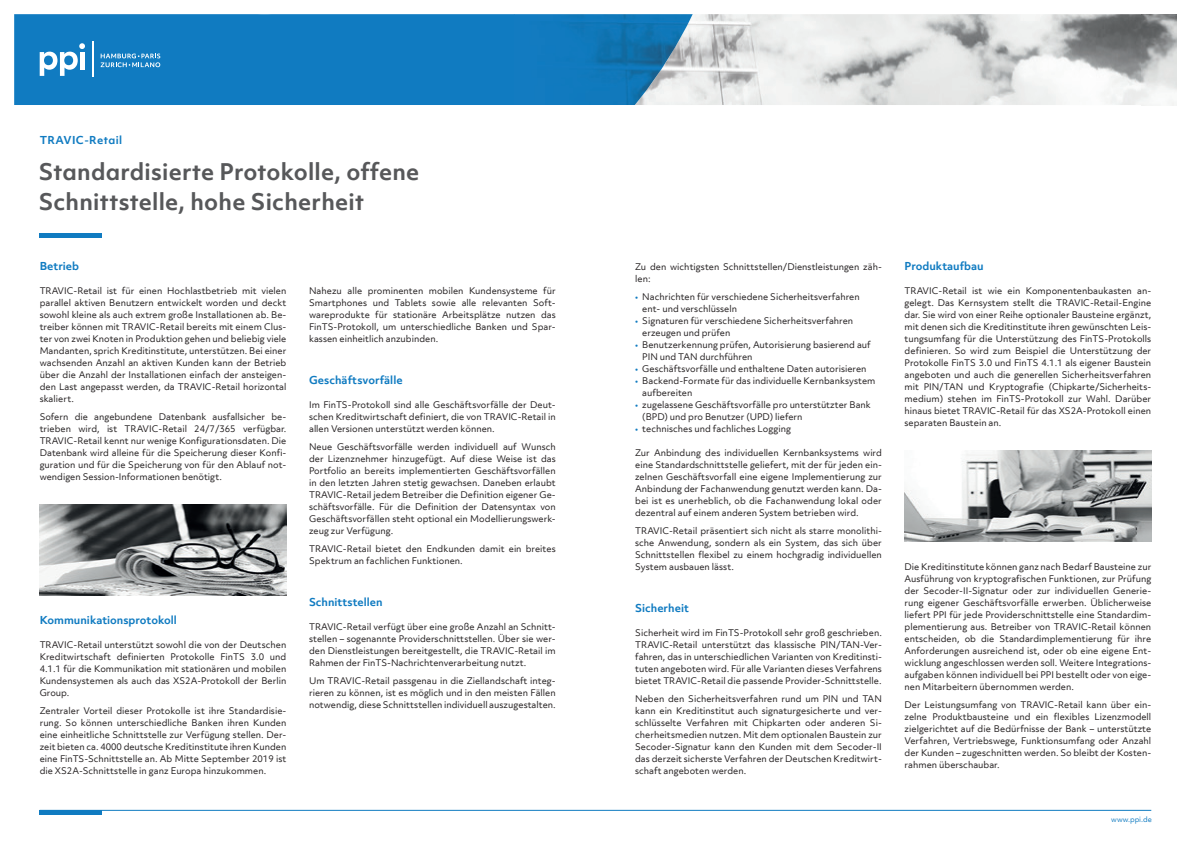
<style>
.page{position:relative;width:1191px;height:842px;background:#fff}
.page>*{position:absolute;margin:0;border:0;box-sizing:border-box;transform-origin:0 0}
.t1{font:700 22px/30px "Objektiv Mk 1";letter-spacing:.01em;color:#57585a}
.t2{font:700 10.5px "Objektiv Mk 3";color:#107bc1}
.t3{font:700 10.5px "Objektiv Mk 1";letter-spacing:.04em;color:#107bc1}
.t4{font:8.8px/12px "Objektiv Mk 3";color:#231f20;text-align:justify}
.t5{font:7px "Objektiv Mk 3";color:#107bc1}
.s1{color:#107bc1}
</style>
<div class="page">
<img style="left:692px;top:14px;width:484px;height:91px">
<img style="left:14px;top:14px;width:678px;height:91px">
<hr style="left:40px;top:810px;width:62px;height:4px;background:#107bc1">
<hr style="left:40px;top:810px;width:1111px;height:1px;background:#107bc1">
<svg style="left:40px;top:43px;width:45px;height:33px"></svg>
<hr style="left:92px;top:41px;width:2px;height:36px;background:#fff">
<svg style="left:101px;top:54px;width:59px;height:13px"></svg>
<hr style="left:40px;top:234px;width:62px;height:4px;background:#107bc1">
<img style="left:904px;top:450px;width:247px;height:91px">
<img style="left:40px;top:504px;width:246px;height:91px">
<p class="t3" style="left:40px;top:133px;width:84px">TRAVIC-Retail</p>
<h1 class="t1" style="left:39px;top:156px;width:382px">Standardisierte Protokolle, offene<br>Schnittstelle, hohe Sicherheit</h1>
<p class="t2" style="left:40px;top:259px;width:41px">Betrieb</p>
<p class="t4" style="left:40px;top:285px;width:248px">TRAVIC-Retail ist für einen Hochlastbetrieb mit vielen parallel aktiven Benutzern entwickelt worden und deckt sowohl kleine als auch extrem große Installationen ab. Be&shy;treiber können mit TRAVIC-Retail bereits mit einem Clus&shy;ter von zwei Knoten in Produktion gehen und beliebig viele Mandanten, sprich Kreditinstitute, unterstützen. Bei einer wachsenden Anzahl an aktiven Kunden kann der Betrieb über die Anzahl der Installationen einfach der ansteigen&shy;den Last angepasst werden, da TRAVIC-Retail horizontal skaliert.</p>
<p class="t4" style="left:40px;top:411px;width:248px">Sofern die angebundene Datenbank ausfallsicher be&shy;trieben wird, ist TRAVIC-Retail 24/7/365 verfügbar.<br>TRAVIC-Retail kennt nur wenige Konfigurationsdaten. Die Datenbank wird alleine für die Speicherung dieser Konfi&shy;guration und für die Speicherung von für den Ablauf not&shy;wendigen Session-Informationen benötigt.</p>
<p class="t2" style="left:40px;top:613px;width:139px">Kommunikationsprotokoll</p>
<p class="t4" style="left:40px;top:639px;width:248px">TRAVIC-Retail unterstützt sowohl die von der Deutschen Kreditwirtschaft definierten Protokolle FinTS 3.0 und 4.1.1 für die Kommunikation mit stationären und mobilen Kundensystemen als auch das XS2A-Protokoll der Berlin Group.</p>
<p class="t4" style="left:40px;top:705px;width:248px">Zentraler Vorteil dieser Protokolle ist ihre Standardisie&shy;rung. So können unterschiedliche Banken ihren Kunden eine einheitliche Schnittstelle zur Verfügung stellen. Der&shy;zeit bieten ca. 4000 deutsche Kreditinstitute ihren Kunden eine FinTS-Schnittstelle an. Ab Mitte September 2019 ist die XS2A-Schnittstelle in ganz Europa hinzukommen.</p>
<p class="t4" style="left:309px;top:285px;width:248px">Nahezu alle prominenten mobilen Kundensysteme für Smartphones und Tablets sowie alle relevanten Soft&shy;wareprodukte für stationäre Arbeitsplätze nutzen das FinTS-Protokoll, um unterschiedliche Banken und Spar&shy;kassen einheitlich anzubinden.</p>
<p class="t2" style="left:309px;top:373px;width:95px">Geschäftsvorfälle</p>
<p class="t4" style="left:309px;top:399px;width:248px">Im FinTS-Protokoll sind alle Geschäftsvorfälle der Deut&shy;schen Kreditwirtschaft definiert, die von TRAVIC-Retail in allen Versionen unterstützt werden können.</p>
<p class="t4" style="left:309px;top:441px;width:248px">Neue Geschäftsvorfälle werden individuell auf Wunsch der Lizenznehmer hinzugefügt. Auf diese Weise ist das Portfolio an bereits implementierten Geschäftsvorfällen in den letzten Jahren stetig gewachsen. Daneben erlaubt TRAVIC-Retail jedem Betreiber die Definition eigener Ge&shy;schäftsvorfälle. Für die Definition der Datensyntax von Geschäftsvorfällen steht optional ein Modellierungswerk&shy;zeug zur Verfügung.</p>
<p class="t4" style="left:309px;top:543px;width:248px">TRAVIC-Retail bietet den Endkunden damit ein breites<br>Spektrum an fachlichen Funktionen.</p>
<p class="t2" style="left:309px;top:595px;width:75px">Schnittstellen</p>
<p class="t4" style="left:309px;top:621px;width:248px">TRAVIC-Retail verfügt über eine große Anzahl an Schnitt&shy;stellen – sogenannte Providerschnittstellen. Über sie wer&shy;den Dienstleistungen bereitgestellt, die TRAVIC-Retail im Rahmen der FinTS-Nachrichtenverarbeitung nutzt.</p>
<p class="t4" style="left:309px;top:675px;width:248px">Um TRAVIC-Retail passgenau in die Ziellandschaft integ&shy;rieren zu können, ist es möglich und in den meisten Fällen notwendig, diese Schnittstellen individuell auszugestalten.</p>
<p class="t4" style="left:635px;top:261px;width:248px">Zu den wichtigsten Schnittstellen/Dienstleistungen zäh&shy;len:</p>
<p class="t4" style="left:642px;top:291px;width:219px;text-indent:-7px"><span class="s1">•</span> Nachrichten für verschiedene Sicherheitsverfahren ent- und verschlüsseln</p>
<p class="t4" style="left:642px;top:315px;width:212px;text-indent:-7px"><span class="s1">•</span> Signaturen für verschiedene Sicherheitsverfahren erzeugen und prüfen</p>
<p class="t4" style="left:642px;top:339px;width:230px;text-indent:-7px"><span class="s1">•</span> Benutzerkennung prüfen, Autorisierung basierend auf<br>PIN und TAN durchführen</p>
<p class="t4" style="left:635px;top:363px;width:233px"><span class="s1">•</span> Geschäftsvorfälle und enthaltene Daten autorisieren</p>
<p class="t4" style="left:642px;top:375px;width:235px;text-indent:-7px"><span class="s1">•</span> Backend-Formate für das individuelle Kernbanksystem aufbereiten</p>
<p class="t4" style="left:642px;top:399px;width:230px;text-indent:-7px"><span class="s1">•</span> zugelassene Geschäftsvorfälle pro unterstützter Bank (BPD) und pro Benutzer (UPD) liefern</p>
<p class="t4" style="left:635px;top:423px;width:157px"><span class="s1">•</span> technisches und fachliches Logging</p>
<p class="t4" style="left:635px;top:447px;width:248px">Zur Anbindung des individuellen Kernbanksystems wird eine Standardschnittstelle geliefert, mit der für jeden ein&shy;zelnen Geschäftsvorfall eine eigene Implementierung zur Anbindung der Fachanwendung genutzt werden kann. Da&shy;bei ist es unerheblich, ob die Fachanwendung lokal oder dezentral auf einem anderen System betrieben wird.</p>
<p class="t4" style="left:635px;top:525px;width:248px">TRAVIC-Retail präsentiert sich nicht als starre monolithi&shy;sche Anwendung, sondern als ein System, das sich über Schnittstellen flexibel zu einem hochgradig individuellen System ausbauen lässt.</p>
<p class="t2" style="left:635px;top:601px;width:55px">Sicherheit</p>
<p class="t4" style="left:635px;top:627px;width:248px">Sicherheit wird im FinTS-Protokoll sehr groß geschrieben.<br>TRAVIC-Retail unterstützt das klassische PIN/TAN-Ver&shy;fahren, das in unterschiedlichen Varianten von Kreditinsti&shy;tuten angeboten wird. Für alle Varianten dieses Verfahrens bietet TRAVIC-Retail die passende Provider-Schnittstelle.</p>
<p class="t4" style="left:635px;top:693px;width:248px">Neben den Sicherheitsverfahren rund um PIN und TAN kann ein Kreditinstitut auch signaturgesicherte und ver&shy;schlüsselte Verfahren mit Chipkarten oder anderen Si&shy;cherheitsmedien nutzen. Mit dem optionalen Baustein zur Secoder-Signatur kann den Kunden mit dem Secoder-II das derzeit sicherste Verfahren der Deutschen Kreditwirt&shy;schaft angeboten werden.</p>
<p class="t2" style="left:904px;top:259px;width:80px">Produktaufbau</p>
<p class="t4" style="left:904px;top:285px;width:248px">TRAVIC-Retail ist wie ein Komponentenbaukasten an&shy;gelegt. Das Kernsystem stellt die TRAVIC-Retail-Engine dar. Sie wird von einer Reihe optionaler Bausteine ergänzt, mit denen sich die Kreditinstitute ihren gewünschten Leis&shy;tungsumfang für die Unterstützung des FinTS-Protokolls definieren. So wird zum Beispiel die Unterstützung der Protokolle FinTS 3.0 und FinTS 4.1.1 als eigener Baustein angeboten und auch die generellen Sicherheitsverfahren mit PIN/TAN und Kryptografie (Chipkarte/Sicherheits&shy;medium) stehen im FinTS-Protokoll zur Wahl. Darüber hinaus bietet TRAVIC-Retail für das XS2A-Protokoll einen separaten Baustein an.</p>
<p class="t4" style="left:904px;top:561px;width:248px">Die Kreditinstitute können ganz nach Bedarf Bausteine zur Ausführung von kryptografischen Funktionen, zur Prüfung der Secoder-II-Signatur oder zur individuellen Generie&shy;rung eigener Geschäftsvorfälle erwerben. Üblicherweise liefert PPI für jede Providerschnittstelle eine Standardim&shy;plementierung aus. Betreiber von TRAVIC-Retail können entscheiden, ob die Standardimplementierung für ihre Anforderungen ausreichend ist, oder ob eine eigene Ent&shy;wicklung angeschlossen werden soll. Weitere Integrations&shy;aufgaben können individuell bei PPI bestellt oder von eige&shy;nen Mitarbeitern übernommen werden.</p>
<p class="t4" style="left:904px;top:699px;width:248px">Der Leistungsumfang von TRAVIC-Retail kann über ein&shy;zelne Produktbausteine und ein flexibles Lizenzmodell zielgerichtet auf die Bedürfnisse der Bank – unterstützte Verfahren, Vertriebswege, Funktionsumfang oder Anzahl der Kunden – zugeschnitten werden. So bleibt der Kosten&shy;rahmen überschaubar.</p>
<p class="t5" style="left:1111px;top:815px;width:42px">www.ppi.de</p>
</div>
